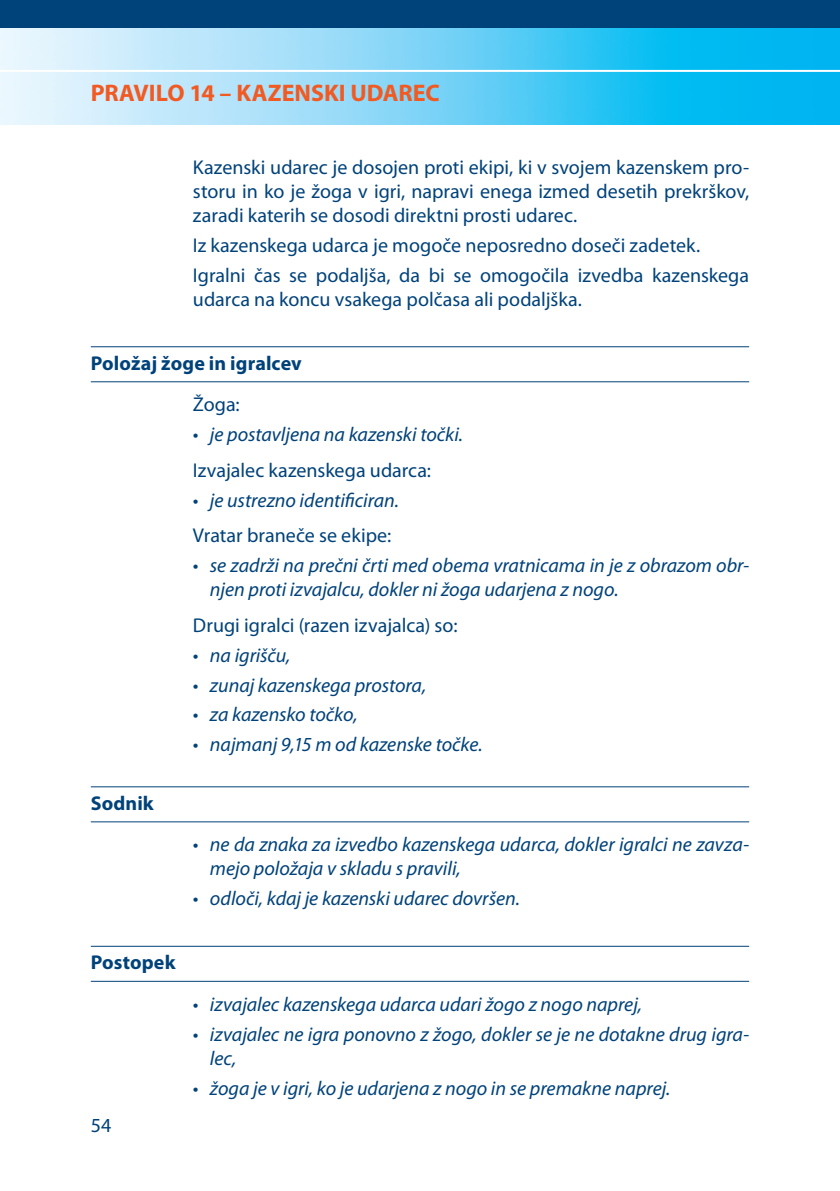
<style>
.page{position:relative;width:840px;height:1191px;background:#fff}
.page>*{position:absolute;margin:0;border:0;box-sizing:border-box;transform-origin:0 0}
.t1{font:700 24px "Myriad Pro";color:#f15a22}
.t2{font:italic 20px/24px "Myriad Pro";color:#00427a}
.t3{font:20px/24px "Myriad Pro";color:#00427a;text-align:justify}
.t4{font:700 20px "Myriad Pro";letter-spacing:.005em;color:#00427a}
</style>
<div class="page">
<div style="left:0;top:0;width:839px;height:28px;background:#00427a"></div>
<img style="left:0;top:28px;width:839px;height:97px">
<hr style="left:0;top:70px;width:839px;height:2px;background:#fff">
<hr style="left:91px;top:346px;width:657px;height:1px;background:#00427a">
<hr style="left:91px;top:381px;width:657px;height:1px;background:#00427a">
<hr style="left:91px;top:786px;width:657px;height:1px;background:#00427a">
<hr style="left:91px;top:821px;width:657px;height:1px;background:#00427a">
<hr style="left:91px;top:945px;width:657px;height:1px;background:#00427a">
<hr style="left:91px;top:980px;width:657px;height:1px;background:#00427a">
<p class="t1" style="left:91px;top:80px;width:350px">PRAVILO 14 – KAZENSKI UDAREC</p>
<p class="t3" style="left:193px;top:155px;width:557px">Kazenski udarec je dosojen proti ekipi, ki v svojem kazenskem pro&shy;storu in ko je žoga v igri, napravi enega izmed desetih prekrškov, zaradi katerih se dosodi direktni prosti udarec.</p>
<p class="t3" style="left:193px;top:230px;width:557px;line-height:29.8px">Iz kazenskega udarca je mogoče neposredno doseči zadetek.<br>Igralni čas se podaljša, da bi se omogočila izvedba kazenskega</p>
<p class="t3" style="left:193px;top:287px;width:390px">udarca na koncu vsakega polčasa ali podaljška.</p>
<p class="t4" style="left:91px;top:352px;width:212px">Položaj žoge in igralcev</p>
<p class="t3" style="left:193px;top:393px;width:48px">Žoga:</p>
<p class="t2" style="left:193px;top:423px;width:271px">• je postavljena na kazenski točki.</p>
<p class="t3" style="left:193px;top:458px;width:239px">Izvajalec kazenskega udarca:</p>
<p class="t2" style="left:193px;top:488px;width:207px">• je ustrezno identificiran.</p>
<p class="t3" style="left:193px;top:524px;width:200px">Vratar braneče se ekipe:</p>
<p class="t2" style="left:210px;top:554px;width:540px;text-indent:-17px">• se zadrži na prečni črti med obema vratnicama in je z obrazom obr&shy;njen proti izvajalcu, dokler ni žoga udarjena z nogo.</p>
<p class="t3" style="left:193px;top:613px;width:266px">Drugi igralci (razen izvajalca) so:</p>
<p class="t2" style="left:193px;top:643px;width:99px">• na igrišču,</p>
<p class="t2" style="left:193px;top:673px;width:235px">• zunaj kazenskega prostora,</p>
<p class="t2" style="left:193px;top:703px;width:166px">• za kazensko točko,</p>
<p class="t2" style="left:193px;top:733px;width:291px">• najmanj 9,15 m od kazenske točke.</p>
<p class="t4" style="left:91px;top:792px;width:64px">Sodnik</p>
<p class="t2" style="left:210px;top:833px;width:540px;text-indent:-17px">• ne da znaka za izvedbo kazenskega udarca, dokler igralci ne zavza&shy;mejo položaja v skladu s pravili,</p>
<p class="t2" style="left:193px;top:887px;width:328px">• odloči, kdaj je kazenski udarec dovršen.</p>
<p class="t4" style="left:91px;top:951px;width:86px">Postopek</p>
<p class="t3" style="left:91px;top:1114px;width:22px">54</p>
<p class="t2" style="left:193px;top:992px;width:450px">• izvajalec kazenskega udarca udari žogo z nogo naprej,</p>
<p class="t2" style="left:210px;top:1022px;width:540px;text-indent:-17px">• izvajalec ne igra ponovno z žogo, dokler se je ne dotakne drug igra&shy;lec,</p>
<p class="t2" style="left:193px;top:1076px;width:479px">• žoga je v igri, ko je udarjena z nogo in se premakne naprej.</p>
</div>
